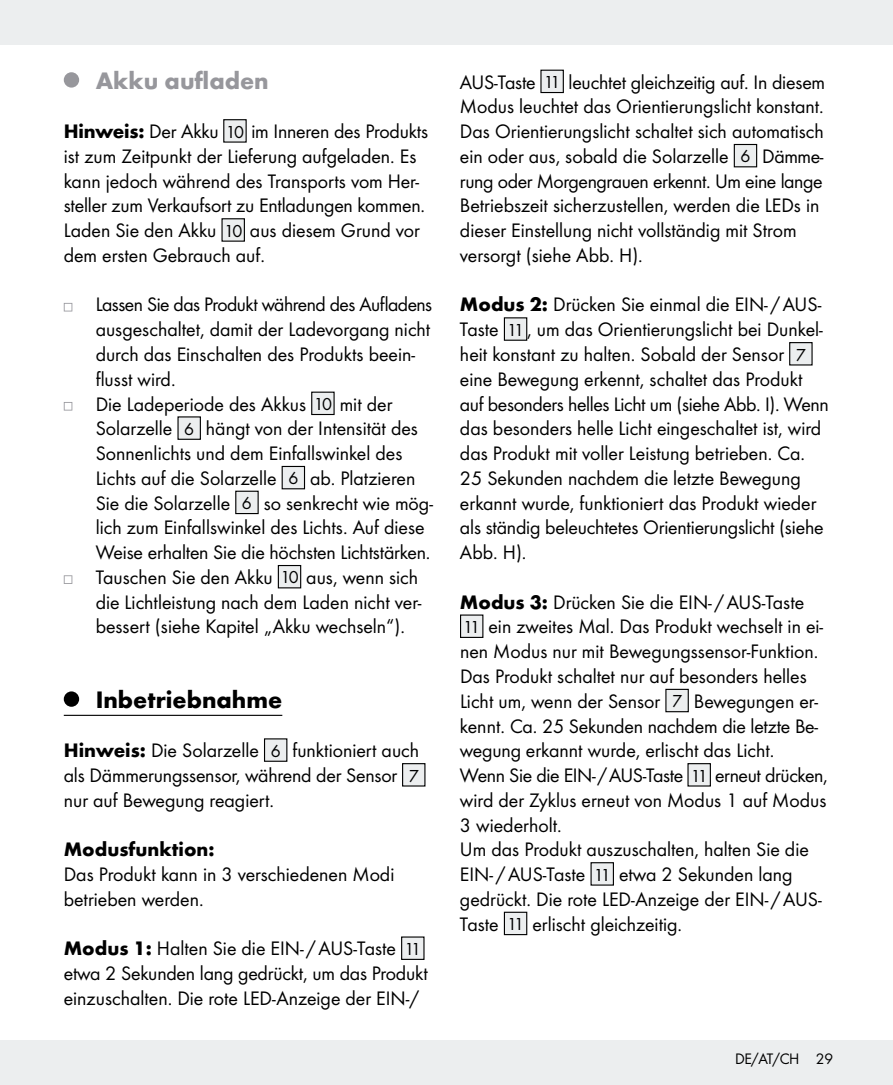
<style>
.page{position:relative;width:893px;height:1085px;background:#fff}
.page>*{position:absolute;margin:0;border:0;box-sizing:border-box;transform-origin:0 0}
.t1{font:700 24.75px "Futura";color:#000}
.t2{font:700 24.75px "Futura";color:#97979c}
.t3{font:20.25px/24.8px "Futura Boo";color:#000}
.t4{font:700 20.25px "Futura";color:#000}
.t5{font:15.75px "Futura Boo";letter-spacing:-.03em;color:#000}
.s1{font-family:"Futura";font-weight:700}
.s2{font-size:18px}
</style>
<div class="page">
<div style="left:0;top:1040px;width:893px;height:44px;background:#eceeef"></div>
<div style="left:0;top:0;width:893px;height:45px;background:#eceeef"></div>
<hr style="left:64px;top:714px;width:218px;height:1px;background:#000">
<div style="left:64px;top:72px;width:15px;height:16px;background:#97979c;border-radius:50%"></div>
<div style="left:224px;top:120px;width:22px;height:22px;background:#eceeef"></div>
<div style="left:223px;top:119px;width:24px;height:24px;border:1px solid #000"></div>
<div style="left:222px;top:219px;width:22px;height:22px;background:#eceeef"></div>
<div style="left:221px;top:218px;width:24px;height:24px;border:1px solid #000"></div>
<svg style="left:64px;top:303px;width:8px;height:8px"></svg>
<svg style="left:64px;top:402px;width:8px;height:8px"></svg>
<div style="left:312px;top:392px;width:22px;height:22px;background:#eceeef"></div>
<div style="left:311px;top:391px;width:24px;height:24px;border:1px solid #000"></div>
<div style="left:178px;top:417px;width:22px;height:22px;background:#eceeef"></div>
<div style="left:177px;top:416px;width:24px;height:24px;border:1px solid #000"></div>
<div style="left:282px;top:466px;width:22px;height:22px;background:#eceeef"></div>
<div style="left:282px;top:466px;width:23px;height:23px;border:1px solid #000"></div>
<div style="left:236px;top:491px;width:22px;height:22px;background:#eceeef"></div>
<div style="left:235px;top:490px;width:24px;height:24px;border:1px solid #000"></div>
<svg style="left:64px;top:575px;width:8px;height:9px"></svg>
<div style="left:278px;top:565px;width:23px;height:22px;background:#eceeef"></div>
<div style="left:278px;top:565px;width:23px;height:23px;border:1px solid #000"></div>
<div style="left:64px;top:691px;width:15px;height:15px;background:#000;border-radius:50%"></div>
<div style="left:265px;top:738px;width:22px;height:23px;background:#eceeef"></div>
<div style="left:403px;top:763px;width:22px;height:22px;background:#eceeef"></div>
<div style="left:402px;top:763px;width:23px;height:23px;border:1px solid #000"></div>
<div style="left:402px;top:936px;width:22px;height:23px;background:#eceeef"></div>
<div style="left:541px;top:70px;width:22px;height:22px;background:#eceeef"></div>
<div style="left:540px;top:70px;width:24px;height:23px;border:1px solid #000"></div>
<div style="left:734px;top:144px;width:23px;height:23px;background:#eceeef"></div>
<div style="left:734px;top:144px;width:23px;height:23px;border:1px solid #000"></div>
<div style="left:504px;top:318px;width:23px;height:22px;background:#eceeef"></div>
<div style="left:504px;top:317px;width:23px;height:24px;border:1px solid #000"></div>
<div style="left:790px;top:342px;width:22px;height:23px;background:#eceeef"></div>
<div style="left:789px;top:342px;width:24px;height:23px;border:1px solid #000"></div>
<div style="left:461px;top:615px;width:22px;height:22px;background:#eceeef"></div>
<div style="left:460px;top:614px;width:23px;height:24px;border:1px solid #000"></div>
<div style="left:666px;top:689px;width:22px;height:22px;background:#eceeef"></div>
<div style="left:665px;top:688px;width:24px;height:24px;border:1px solid #000"></div>
<div style="left:688px;top:763px;width:22px;height:22px;background:#eceeef"></div>
<div style="left:687px;top:763px;width:24px;height:23px;border:1px solid #000"></div>
<div style="left:591px;top:862px;width:22px;height:22px;background:#eceeef"></div>
<div style="left:590px;top:862px;width:24px;height:23px;border:1px solid #000"></div>
<div style="left:504px;top:912px;width:23px;height:22px;background:#eceeef"></div>
<div style="left:504px;top:911px;width:23px;height:24px;border:1px solid #000"></div>
<p class="t2" style="left:96px;top:65px;width:175px">Akku aufladen</p>
<p class="t3" style="left:64px;top:119px;width:366px"><span class="s1">Hinweis:</span> Der Akku <span class="s2">10</span> im Inneren des Produkts ist zum Zeitpunkt der Lieferung aufgeladen. Es kann jedoch während des Transports vom Her&shy;steller zum Verkaufsort zu Entladungen kommen.<br>Laden Sie den Akku <span class="s2">10</span> aus diesem Grund vor dem ersten Gebrauch auf.</p>
<p class="t3" style="left:96px;top:292px;width:339px">Lassen Sie das Produkt während des Aufladens ausgeschaltet, damit der Ladevorgang nicht durch das Einschalten des Produkts beein&shy;flusst wird.<br>Die Ladeperiode des Akkus <span class="s2">10</span> mit der Solarzelle <span class="s2">6</span> hängt von der Intensität des Sonnenlichts und dem Einfallswinkel des Lichts auf die Solarzelle <span class="s2">6</span> ab. Platzieren Sie die Solarzelle <span class="s2">6</span> so senkrecht wie mög&shy;lich zum Einfallswinkel des Lichts. Auf diese Weise erhalten Sie die höchsten Lichtstärken.<br>Tauschen Sie den Akku <span class="s2">10</span> aus, wenn sich die Lichtleistung nach dem Laden nicht ver&shy;bessert (siehe Kapitel „Akku wechseln“).</p>
<p class="t1" style="left:96px;top:684px;width:188px">Inbetriebnahme</p>
<p class="t3" style="left:64px;top:738px;width:357px;text-align:justify"><span class="s1">Hinweis:</span> Die Solarzelle <span class="s2">6</span> funktioniert auch als Dämmerungssensor, während der Sensor <span class="s2">7 </span>nur auf Bewegung reagiert.</p>
<p class="t4" style="left:64px;top:836px;width:152px">Modusfunktion:</p>
<p class="t3" style="left:64px;top:861px;width:332px">Das Produkt kann in 3 verschiedenen Modi betrieben werden.</p>
<p class="t3" style="left:64px;top:935px;width:365px"><span class="s1">Modus 1:</span> Halten Sie die EIN- /AUS-Taste <span class="s2">11 </span>etwa 2 Sekunden lang gedrückt, um das Produkt einzuschalten. Die rote LED-Anzeige der EIN-/</p>
<p class="t3" style="left:460px;top:69px;width:367px">AUS-Taste <span class="s2">11</span> leuchtet gleichzeitig auf. In diesem Modus leuchtet das Orientierungslicht konstant.<br>Das Orientierungslicht schaltet sich automatisch ein oder aus, sobald die Solarzelle <span class="s2">6</span> Dämme&shy;rung oder Morgengrauen erkennt. Um eine lange Betriebszeit sicherzustellen, werden die LEDs in dieser Einstellung nicht vollständig mit Strom versorgt (siehe Abb. H).</p>
<p class="t3" style="left:460px;top:292px;width:370px"><span class="s1">Modus 2:</span> Drücken Sie einmal die EIN- /AUS-Taste <span class="s2">11</span> , um das Orientierungslicht bei Dunkel&shy;heit konstant zu halten. Sobald der Sensor <span class="s2">7 </span>eine Bewegung erkennt, schaltet das Produkt auf besonders helles Licht um (siehe Abb. I). Wenn das besonders helle Licht eingeschaltet ist, wird das Produkt mit voller Leistung betrieben. Ca.<br>25 Sekunden nachdem die letzte Bewegung erkannt wurde, funktioniert das Produkt wieder als ständig beleuchtetes Orientierungslicht (siehe Abb. H).</p>
<p class="t3" style="left:460px;top:589px;width:369px"><span class="s1">Modus 3:</span> Drücken Sie die EIN- /AUS-Taste<br><span class="s2">11</span> ein zweites Mal. Das Produkt wechselt in ei&shy;nen Modus nur mit Bewegungssensor-Funktion.<br>Das Produkt schaltet nur auf besonders helles Licht um, wenn der Sensor <span class="s2">7</span> Bewegungen er&shy;kennt. Ca. 25 Sekunden nachdem die letzte Be&shy;wegung erkannt wurde, erlischt das Licht.<br>Wenn Sie die EIN-/AUS-Taste <span class="s2">11</span> erneut drücken, wird der Zyklus erneut von Modus 1 auf Modus 3 wiederholt.<br>Um das Produkt auszuschalten, halten Sie die EIN- /AUS-Taste <span class="s2">11</span> etwa 2 Sekunden lang gedrückt. Die rote LED-Anzeige der EIN- /AUS-Taste <span class="s2">11</span> erlischt gleichzeitig.</p>
<p class="t5" style="left:735px;top:1048px;width:99px">DE/AT/CH 29</p>
</div>
